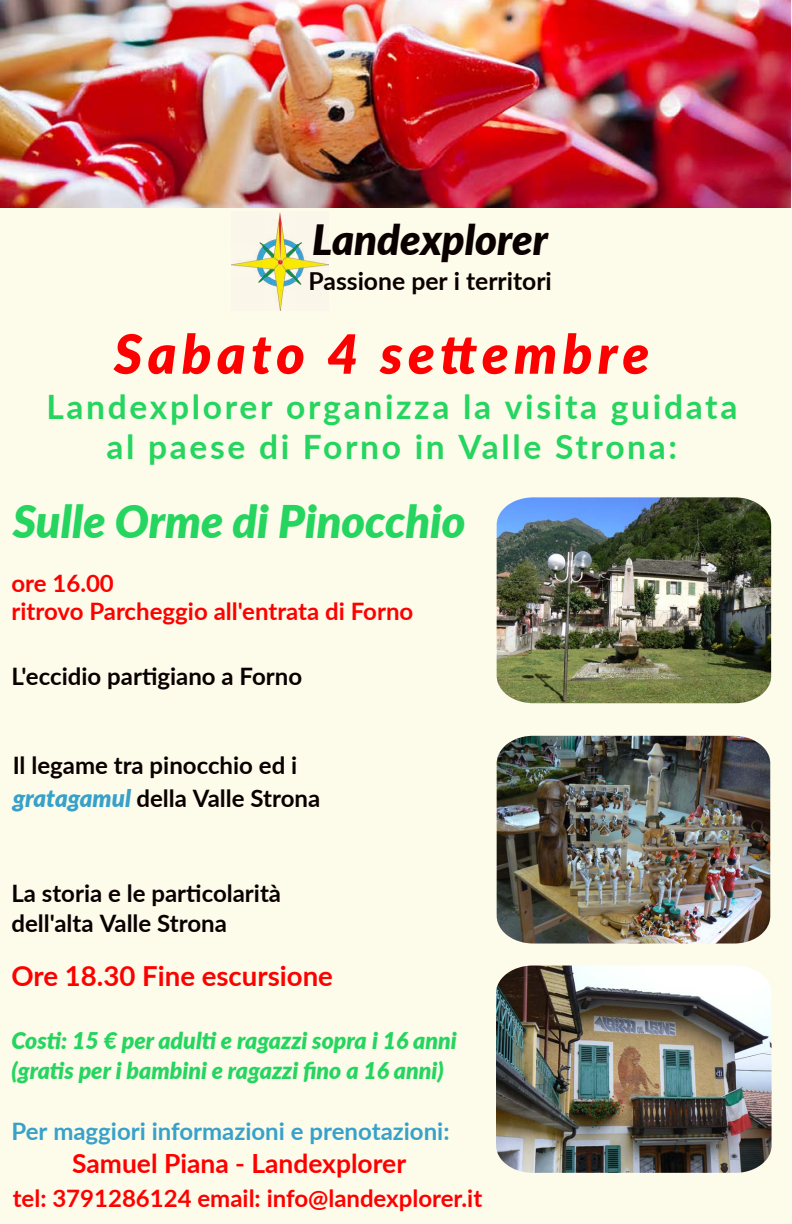
<style>
.page{position:relative;width:792px;height:1224px;background:#fdfceb}
.page>*{position:absolute;margin:0;border:0;box-sizing:border-box;transform-origin:0 0}
.t1{font:italic 900 54.2px "Lato";letter-spacing:.1em;color:#fd0101}
.t2{font:italic 900 45px "Lato";color:#25d55f}
.t3{font:italic 900 41.7px "Lato";color:#0a0000}
.t4{font:700 33.6px/40.2px "Lato";letter-spacing:.08em;color:#25d55f;text-align:center}
.t5{font:700 27.6px "Lato";color:#fd0101}
.t6{font:700 26.4px "Lato";color:#fd0101}
.t7{font:700 24.7px "Lato";color:#0a0000}
.t8{font:700 24px/32.5px "Lato";color:#0a0000}
.t9{font:700 24px/27.9px "Lato";color:#fd0101}
.t10{font:700 24px "Lato";color:#38a1ca}
.t11{font:italic 900 23.1px/30.4px "Lato";color:#25d55f}
.s1{font-weight:900;font-style:italic;color:#38a1ca}
</style>
<div class="page">
<img style="left:0;top:0;width:791px;height:207px">
<img style="left:497px;top:497px;width:274px;height:206px">
<img style="left:497px;top:736px;width:273px;height:208px">
<img style="left:496px;top:966px;width:276px;height:207px">
<img style="left:231px;top:212px;width:98px;height:98px">
<h3 class="t3" style="left:312px;top:214px;width:237px">Landexplorer</h3>
<p class="t7" style="left:309px;top:266px;width:245px">Passione per i territori</p>
<h1 class="t1" style="left:114px;top:320px;width:537px">Sabato 4 settembre</h1>
<h3 class="t4" style="left:46px;top:386px;width:693px">Landexplorer organizza la visita guidata al paese di Forno in Valle Strona:</h3>
<h2 class="t2" style="left:13px;top:494px;width:454px">Sulle Orme di Pinocchio</h2>
<p class="t9" style="left:11px;top:569px;width:403px">ore 16.00<br>ritrovo Parcheggio all'entrata di Forno</p>
<p class="t8" style="left:11px;top:660px;width:292px">L'eccidio partigiano a Forno</p>
<p class="t8" style="left:13px;top:749px;width:309px">Il legame tra pinocchio ed i <span class="s1">gratagamul</span> della Valle Strona</p>
<p class="t8" style="left:11px;top:877px;width:271px;line-height:30.4px">La storia e le particolarità dell'alta Valle Strona</p>
<p class="t5" style="left:11px;top:959px;width:323px">Ore 18.30 Fine escursione</p>
<p class="t11" style="left:11px;top:1025px;width:447px">Costi: 15 € per adulti e ragazzi sopra i 16 anni (gratis per bambini e ragazzi fino a 16 anni)</p>
<p class="t11" style="left:116px;top:1055px;width:7px">i</p>
<p class="t10" style="left:11px;top:1116px;width:440px">Per maggiori informazioni e prenotazioni:</p>
<p class="t6" style="left:72px;top:1147px;width:335px">Samuel Piana - Landexplorer</p>
<p class="t9" style="left:13px;top:1184px;width:471px">tel: 3791286124 email: info@landexplorer.it</p>
</div>
